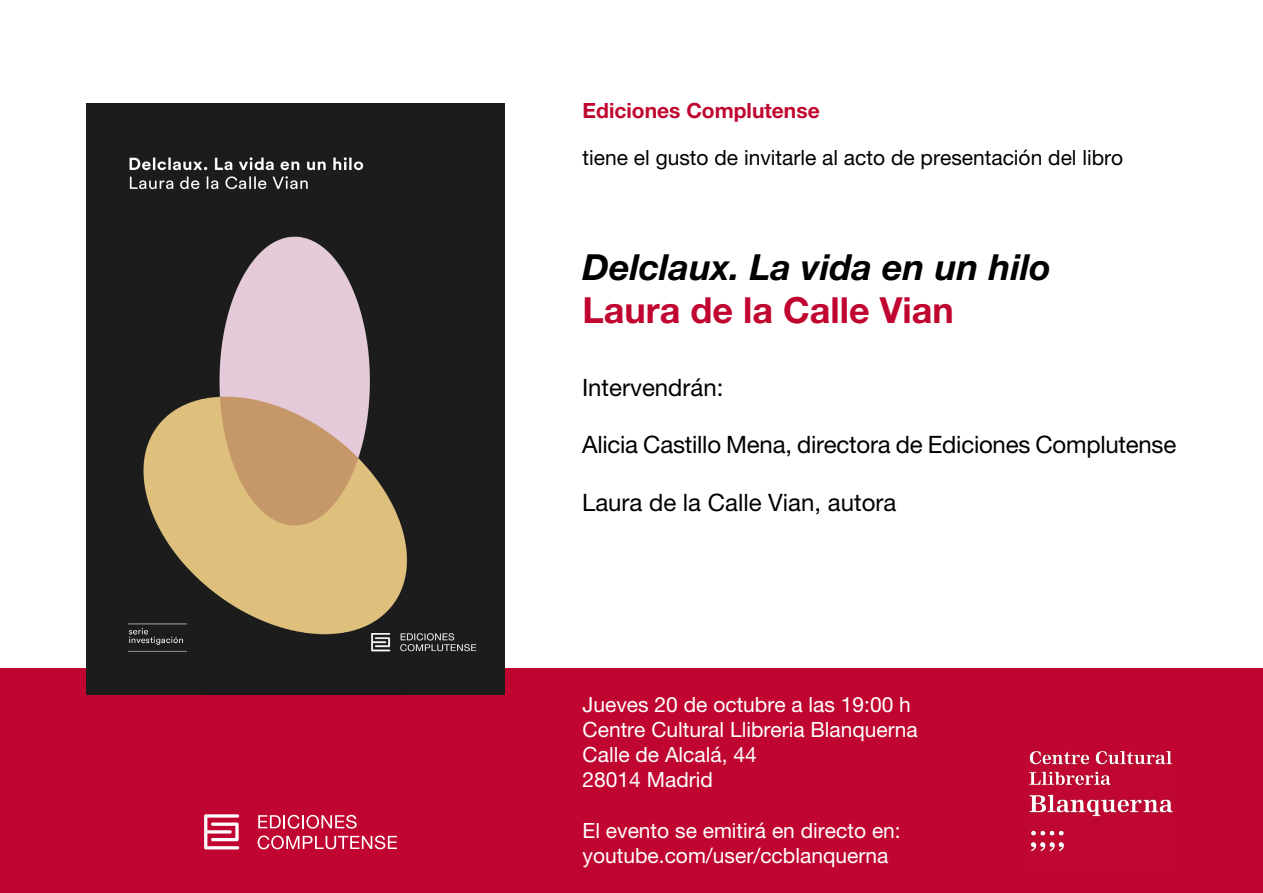
<style>
.page{position:relative;width:1263px;height:893px;background:#fff}
.page>*{position:absolute;margin:0;border:0;box-sizing:border-box;transform-origin:0 0}
.t1{font:italic 700 36px "Helvetica Neue LT Pro";color:#000}
.t2{font:700 36px "Helvetica Neue LT Pro";color:#c00630}
.t3{font:24px "Helvetica Neue LT Pro";letter-spacing:-.01em;color:#000}
.t4{font:21px/25.2px "Helvetica Neue LT Pro";color:#fff}
.t5{font:21px "Helvetica Neue LT Pro";color:#000}
.t6{font:700 21px "Helvetica Neue LT Pro";color:#c00630}
</style>
<div class="page">
<div style="left:0;top:668px;width:1263px;height:225px;background:#c00630"></div>
<svg style="left:204px;top:814px;width:35px;height:35px"></svg>
<svg style="left:258px;top:815px;width:99px;height:14px"></svg>
<svg style="left:258px;top:835px;width:139px;height:14px"></svg>
<img style="left:87px;top:103px;width:417px;height:591px">
<img style="left:1029px;top:750px;width:144px;height:102px">
<p class="t6" style="left:583px;top:98px;width:239px">Ediciones Complutense</p>
<p class="t5" style="left:583px;top:145px;width:542px">tiene el gusto de invitarle al acto de presentación del libro</p>
<h1 class="t1" style="left:583px;top:245px;width:470px">Delclaux. La vida en un hilo</h1>
<h1 class="t2" style="left:583px;top:288px;width:373px">Laura de la Calle Vian</h1>
<p class="t3" style="left:582px;top:373px;width:143px">Intervendrán:</p>
<p class="t3" style="left:582px;top:431px;width:596px">Alicia Castillo Mena, directora de Ediciones Complutense</p>
<p class="t3" style="left:582px;top:488px;width:316px">Laura de la Calle Vian, autora</p>
<p class="t4" style="left:583px;top:691px;width:337px">Jueves 20 de octubre a las 19:00 h<br>Centre Cultural Llibreria Blanquerna<br>Calle de Alcalá, 44<br>28014 Madrid</p>
<p class="t4" style="left:583px;top:817px;width:320px">El evento se emitirá en directo en: youtube.com/user/ccblanquerna</p>
</div>
